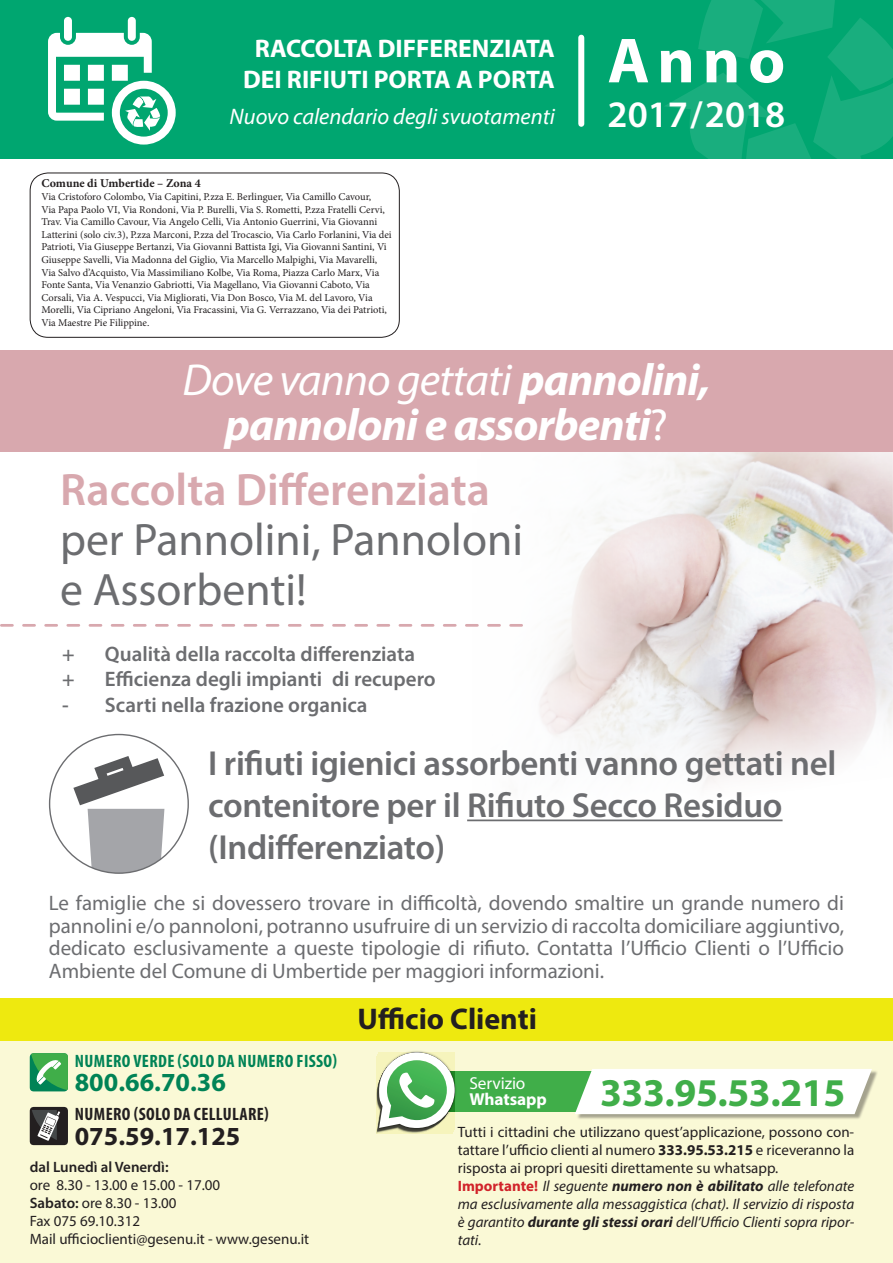
<style>
.page{position:relative;width:893px;height:1263px;background:#fff}
.page>*{position:absolute;margin:0;border:0;box-sizing:border-box;transform-origin:0 0}
.t1{font:700 64.2px "Myriad Pro";color:#fff}
.t2{font:45.6px/50.2px "Myriad Pro";color:#6c6d70}
.t3{font:600 45.6px "Myriad Pro";color:#d8a8ae}
.t4{font:italic 700 45px/45px "Myriad Pro";letter-spacing:-.02em;color:#fff;text-align:center}
.t5{font:700 39.45px "Myriad Pro";letter-spacing:-.01em;color:#40ae49}
.t6{font:600 37.5px "Myriad Pro";color:#fff}
.t7{font:600 34.8px/41.8px "Myriad Pro";letter-spacing:-.01em;color:#6c6d70}
.t8{font:700 30px "Myriad Pro";color:#231f20}
.t9{font:700 26.1px "Myriad Pro";color:#231f20}
.t10{font:700 26.1px "Myriad Pro";color:#008356}
.t11{font:700 25.5px/30.6px "Myriad Pro";color:#fff;text-align:center}
.t12{font:italic 22.5px "Myriad Pro";color:#fff}
.t13{font:21px/22.5px "Myriad Pro";color:#6c6d70;text-align:justify}
.t14{font:600 21px "Myriad Pro";color:#6c6d70}
.t15{font:700 condensed 18px "Myriad Pro";letter-spacing:.02em;color:#008356}
.t16{font:700 condensed 18px "Myriad Pro";letter-spacing:.02em;color:#231f20}
.t17{font:17.25px "Myriad Pro";letter-spacing:-.005em;color:#fff}
.t18{font:700 17.25px "Myriad Pro";letter-spacing:-.005em;color:#fff}
.t19{font:15px/18px "Myriad Pro";color:#231f20}
.t20{font:600 15px "Myriad Pro";color:#231f20}
.t21{font:700 12px "Minion Pro";color:#231f20}
.t22{font:10.5px/12.6px "Minion Pro";color:#231f20}
.s1{font-weight:400}
.s2{font-weight:400;font-style:normal}
.s3{font-weight:600}
.s4{font-weight:700}
.s5{font-weight:700;color:#d1232a}
.s6{font-style:italic}
.s7{font-weight:700;font-style:italic}
</style>
<div class="page">
<div style="left:0;top:1041px;width:893px;height:222px;background:#faf9d6"></div>
<div style="left:0;top:0;width:893px;height:158px;background:#00a670"></div>
<svg style="left:30px;top:1053px;width:38px;height:38px"></svg>
<svg style="left:30px;top:1107px;width:38px;height:38px"></svg>
<div style="left:398px;top:1071px;width:397px;height:41px;background:#40ae49"></div>
<img style="left:409px;top:1051px;width:47px;height:47px">
<svg style="left:376px;top:1052px;width:79px;height:82px"></svg>
<div style="left:576px;top:1070px;width:302px;height:50px;background:#231f20;opacity:.4"></div>
<div style="left:575px;top:1069px;width:297px;height:45px;background:#fff"></div>
<div style="left:0;top:998px;width:893px;height:43px;background:#eee90f"></div>
<svg style="left:48px;top:17px;width:128px;height:128px"></svg>
<div style="left:578px;top:38px;width:6px;height:86px;background:#fff"></div>
<svg style="left:664px;top:0;width:229px;height:159px"></svg>
<div style="left:30px;top:173px;width:370px;height:165px;border:1px solid #231f20;border-radius:18px"></div>
<img style="left:467px;top:452px;width:426px;height:370px">
<div style="left:0;top:350px;width:893px;height:102px;background:#d8a8ae"></div>
<div style="left:57px;top:467px;width:473px;height:149px;background:#fff"></div>
<hr style="left:467px;top:819px;width:316px;height:2px;background:#6c6d70">
<svg style="left:73px;top:756px;width:91px;height:117px"></svg>
<svg style="left:1px;top:624px;width:521px;height:3px"></svg>
<h3 class="t11" style="left:243px;top:32px;width:313px">RACCOLTA DIFFERENZIATA<br>DEI RIFIUTI PORTA A PORTA</h3>
<h3 class="t12" style="left:230px;top:102px;width:327px">Nuovo calendario degli svuotamenti</h3>
<p class="t21" style="left:41px;top:175px;width:161px">Comune di Umbertide – Zona 4</p>
<p class="t22" style="left:41px;top:190px;width:352px">Via Cristoforo Colombo, Via Capitini, P.zza E. Berlinguer, Via Camillo Cavour,<br>Via Papa Paolo VI, Via Rondoni, Via P. Burelli, Via S. Rometti, P.zza Fratelli Cervi, Trav. Via Camillo Cavour, Via Angelo Celli, Via Antonio Guerrini, Via Giovanni Latterini (solo civ.3), P.zza Marconi, P.zza del Trocascio, Via Carlo Forlanini, Via dei Patrioti, Via Giuseppe Bertanzi, Via Giovanni Battista Igi, Via Giovanni Santini, Vi Giuseppe Savelli, Via Madonna del Giglio, Via Marcello Malpighi, Via Mavarelli, Via Salvo d’Acquisto, Via Massimiliano Kolbe, Via Roma, Piazza Carlo Marx, Via Fonte Santa, Via Venanzio Gabriotti, Via Magellano, Via Giovanni Caboto, Via Corsali, Via A. Vespucci, Via Migliorati, Via Don Bosco, Via M. del Lavoro, Via Morelli, Via Cipriano Angeloni, Via Fracassini, Via G. Verrazzano, Via dei Patrioti, Via Maestre Pie Filippine.</p>
<h1 class="t1" style="left:608px;top:19px;width:179px">Anno</h1>
<h3 class="t6" style="left:608px;top:91px;width:179px">2017 / 2018</h3>
<h3 class="t4" style="left:183px;top:356px;width:529px"><span class="s1">Dove vanno gettati</span> pannolini, pannoloni e assorbenti<span class="s2">?</span></h3>
<h2 class="t3" style="left:60px;top:460px;width:431px">Raccolta Differenziata</h2>
<h2 class="t2" style="left:60px;top:514px;width:464px">per Pannolini, Pannoloni e Assorbenti!</h2>
<h3 class="t14" style="left:62px;top:641px;width:14px">+</h3>
<h3 class="t14" style="left:105px;top:641px;width:312px">Qualità della raccolta differenziata</h3>
<h3 class="t14" style="left:62px;top:666px;width:14px">+</h3>
<h3 class="t14" style="left:105px;top:666px;width:332px">Efficienza degli impianti di recupero</h3>
<h3 class="t14" style="left:62px;top:691px;width:307px">- Scarti nella frazione organica</h3>
<h3 class="t7" style="left:208px;top:742px;width:630px">I rifiuti igienici assorbenti vanno gettati nel contenitore per il Rifiuto Secco Residuo (Indifferenziato)</h3>
<p class="t13" style="left:49px;top:891px;width:797px">Le famiglie che si dovessero trovare in difficoltà, dovendo smaltire un grande numero di pannolini e/o pannoloni, potranno usufruire di un servizio di raccolta domiciliare aggiuntivo, dedicato esclusivamente a queste tipologie di rifiuto. Contatta l’Ufficio Clienti o l’Ufficio Ambiente del Comune di Umbertide per maggiori informazioni.</p>
<h3 class="t15" style="left:75px;top:1049px;width:264px">NUMERO VERDE (SOLO DA NUMERO FISSO)</h3>
<h3 class="t10" style="left:75px;top:1065px;width:153px">800.66.70.36</h3>
<h3 class="t16" style="left:75px;top:1103px;width:195px">NUMERO (SOLO DA CELLULARE)</h3>
<h3 class="t9" style="left:75px;top:1119px;width:167px">075.59.17.125</h3>
<h3 class="t20" style="left:30px;top:1157px;width:140px">dal Lunedì al Venerdì:</h3>
<h3 class="t19" style="left:30px;top:1175px;width:281px">ore 8.30 - 13.00 e 15.00 - 17.00<br><span class="s3">Sabato:</span> ore 8.30 - 13.00<br>Fax 075 69.10.312<br>Mail ufficioclienti@gesenu.it - www.gesenu.it</h3>
<h3 class="t8" style="left:358px;top:999px;width:181px">Ufficio Clienti</h3>
<h3 class="t17" style="left:469px;top:1072px;width:58px">Servizio</h3>
<h3 class="t18" style="left:469px;top:1088px;width:79px">Whatsapp</h3>
<h3 class="t5" style="left:600px;top:1067px;width:247px">333.95.53.215</h3>
<p class="t19" style="left:458px;top:1123px;width:398px">Tutti i cittadini che utilizzano quest’applicazione, possono con&shy;tattare l’ufficio clienti al numero <span class="s4">333.95.53.215</span> e riceveranno la risposta ai propri quesiti direttamente su whatsapp.<br><span class="s5">Importante!</span> <span class="s6">Il seguente</span> <span class="s7">numero non è abilitato</span> <span class="s6">alle telefonate ma esclusivamente alla messaggistica (chat). Il servizio di risposta è garantito</span> <span class="s7">durante gli stessi orari</span> <span class="s6">dell’Ufficio Clienti sopra ripor&shy;tati.</span></p>
</div>
